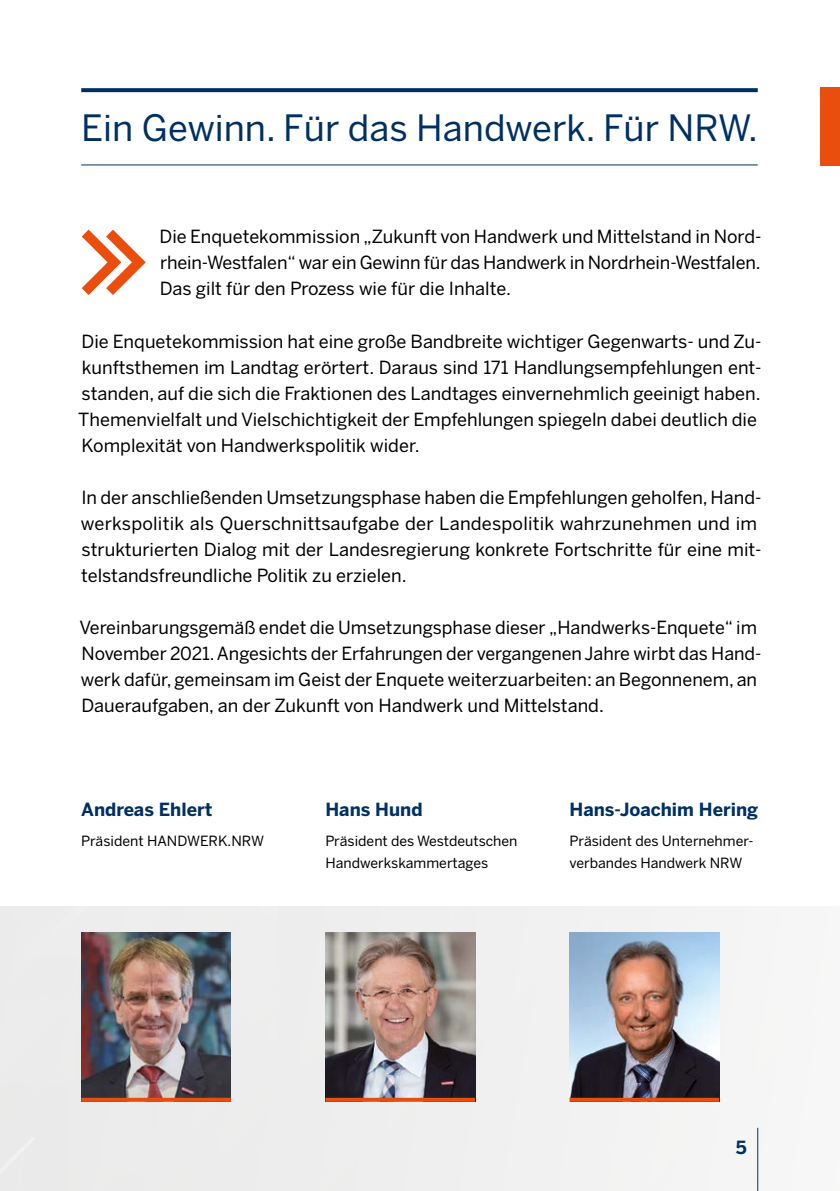
<style>
.page{position:relative;width:840px;height:1191px;background:#fff}
.page>*{position:absolute;margin:0;border:0;box-sizing:border-box;transform-origin:0 0}
.t1{font:36px "Benton Sans";color:#003063}
.t2{font:18px/26px "Benton Sans";color:#000}
.t3{font:700 18px "Benton Sans";color:#003063}
.t4{font:14px/22px "Benton Sans";color:#000}
</style>
<div class="page">
<div style="left:0;top:906px;width:839px;height:285px;background:#efefef"></div>
<hr style="left:756px;top:1127px;width:1px;height:64px;background:#003063">
<svg style="left:82px;top:230px;width:64px;height:65px"></svg>
<svg style="left:81px;top:88px;width:676px;height:4px;background:#0a3869"></svg>
<hr style="left:81px;top:164px;width:676px;height:1px;background:#003063">
<div style="left:819px;top:87px;width:20px;height:78px;background:#e94e0f"></div>
<img style="left:325px;top:932px;width:149px;height:165px">
<svg style="left:325px;top:1097px;width:149px;height:4px"></svg>
<img style="left:569px;top:932px;width:149px;height:165px">
<svg style="left:569px;top:1097px;width:149px;height:4px"></svg>
<img style="left:81px;top:932px;width:150px;height:165px">
<svg style="left:81px;top:1097px;width:150px;height:4px"></svg>
<h1 class="t1" style="left:81px;top:106px;width:677px">Ein Gewinn. Für das Handwerk. Für NRW.</h1>
<p class="t2" style="left:159px;top:224px;width:603px;text-align:justify">Die Enquetekommission „Zukunft von Handwerk und Mittelstand in Nord&shy;rhein-Westfalen“ war ein Gewinn für das Handwerk in Nordrhein-Westfalen.<br>Das gilt für den Prozess wie für die Inhalte.</p>
<p class="t2" style="left:78px;top:328px;width:684px">Die Enquetekommission hat eine große Bandbreite wichtiger Gegenwarts- und Zu&shy;kunftsthemen im Landtag erörtert. Daraus sind 171 Handlungsempfehlungen ent&shy;standen, auf die sich die Fraktionen des Landtages einvernehmlich geeinigt haben.<br>Themenvielfalt und Vielschichtigkeit der Empfehlungen spiegeln dabei deutlich die Komplexität von Handwerkspolitik wider.</p>
<p class="t2" style="left:81px;top:484px;width:681px">In der anschließenden Umsetzungsphase haben die Empfehlungen geholfen, Hand&shy;werkspolitik als Querschnittsaufgabe der Landespolitik wahrzunehmen und im strukturierten Dialog mit der Landesregierung konkrete Fortschritte für eine mit&shy;telstandsfreundliche Politik zu erzielen.</p>
<p class="t2" style="left:80px;top:614px;width:680px">Vereinbarungsgemäß endet die Umsetzungsphase dieser „Handwerks-Enquete“ im November 2021. Angesichts der Erfahrungen der vergangenen Jahre wirbt das Hand&shy;werk dafür, gemeinsam im Geist der Enquete weiterzuarbeiten: an Begonnenem, an Daueraufgaben, an der Zukunft von Handwerk und Mittelstand.</p>
<p class="t3" style="left:81px;top:798px;width:133px">Andreas Ehlert</p>
<p class="t4" style="left:81px;top:829px;width:184px">Präsident HANDWERK.NRW</p>
<p class="t3" style="left:325px;top:798px;width:99px">Hans Hund</p>
<p class="t4" style="left:325px;top:829px;width:193px">Präsident des Westdeutschen<br>Handwerkskammertages</p>
<p class="t3" style="left:569px;top:798px;width:190px">Hans-Joachim Hering</p>
<p class="t4" style="left:569px;top:829px;width:184px">Präsident des Unternehmer&shy;verbandes Handwerk NRW</p>
<p class="t3" style="left:735px;top:1136px;width:12px">5</p>
</div>
